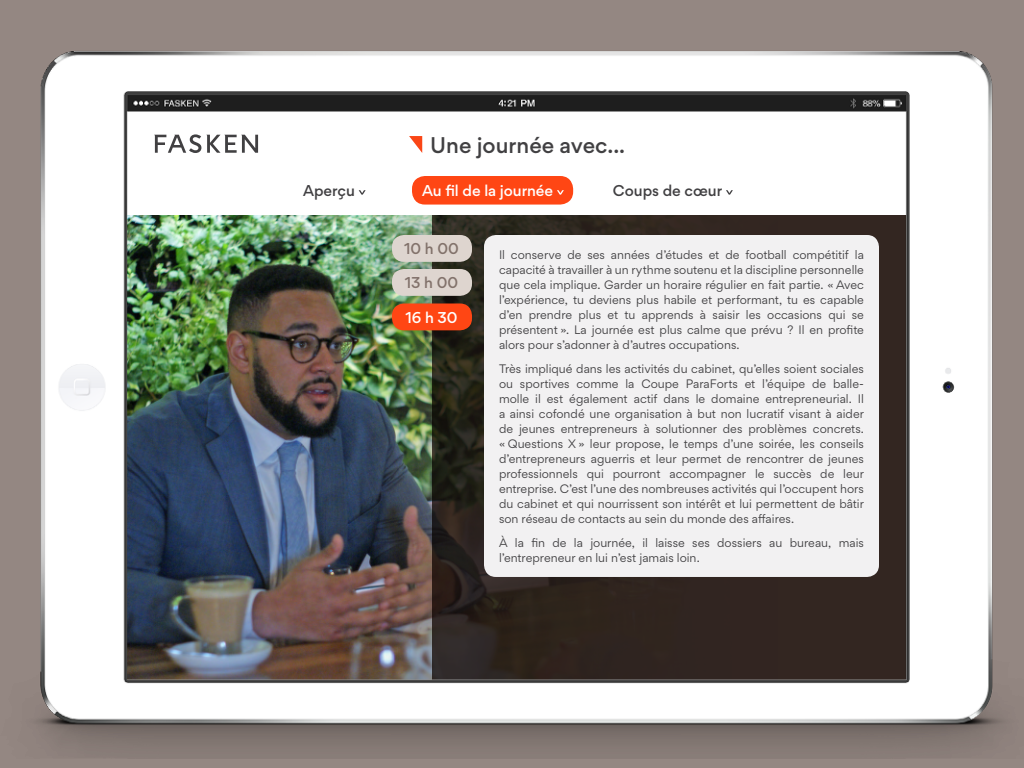
<style>
.page{position:relative;width:1024px;height:768px;background:#948782}
.page>*{position:absolute;margin:0;border:0;box-sizing:border-box;transform-origin:0 0}
.t1{font:500 20.2px "Gordita";color:#414042}
.Time{font:500 14px "Gordita";letter-spacing:-.005em;color:#fff}
.t2{font:500 14px "Gordita";letter-spacing:-.005em;color:#414042}
.Time-2{font:500 14px "Gordita";color:#82726b}
.Texte{font:11px/15px "Gordita";color:#414042;text-align:justify}
</style>
<div class="page">
<img style="left:34px;top:51px;width:974px;height:707px">
<h1 class="t1" style="left:430px;top:130px;width:196px">Une journée avec...</h1>
<p class="t2" style="left:303px;top:180px;width:53px">Aperçu</p>
<p class="Time" style="left:422px;top:180px;width:133px">Au fil de la journée</p>
<p class="t2" style="left:613px;top:180px;width:111px">Coups de cœur</p>
<p class="Time-2" style="left:404px;top:238px;width:56px">10 h 00</p>
<p class="Time-2" style="left:405px;top:272px;width:55px">13 h 00</p>
<p class="Time" style="left:405px;top:307px;width:54px">16 h 30</p>
<p class="Texte" style="left:499px;top:247px;width:366px">Il conserve de ses années d’études et de football compétitif la capacité à travailler à un rythme soutenu et la discipline personnelle que cela implique. Garder un horaire régulier en fait partie. « Avec l’expérience, tu deviens plus habile et performant, tu es capable d’en prendre plus et tu apprends à saisir les occasions qui se présentent ». La journée est plus calme que prévu ? Il en profite alors pour s’adonner à d’autres occupations.</p>
<p class="Texte" style="left:499px;top:361px;width:366px">Très impliqué dans les activités du cabinet, qu’elles soient sociales ou sportives comme la Coupe ParaForts et l’équipe de balle&shy;molle il est également actif dans le domaine entrepreneurial. Il a ainsi cofondé une organisation à but non lucratif visant à aider de jeunes entrepreneurs à solutionner des problèmes concrets. « Questions X » leur propose, le temps d’une soirée, les conseils d’entrepreneurs aguerris et leur permet de rencontrer de jeunes professionnels qui pourront accompagner le succès de leur entreprise. C’est l’une des nombreuses activités qui l’occupent hors du cabinet et qui nourrissent son intérêt et lui permettent de bâtir son réseau de contacts au sein du monde des affaires.</p>
<p class="Texte" style="left:499px;top:535px;width:366px">À la fin de la journée, il laisse ses dossiers au bureau, mais l’entrepreneur en lui n’est jamais loin.</p>
</div>
